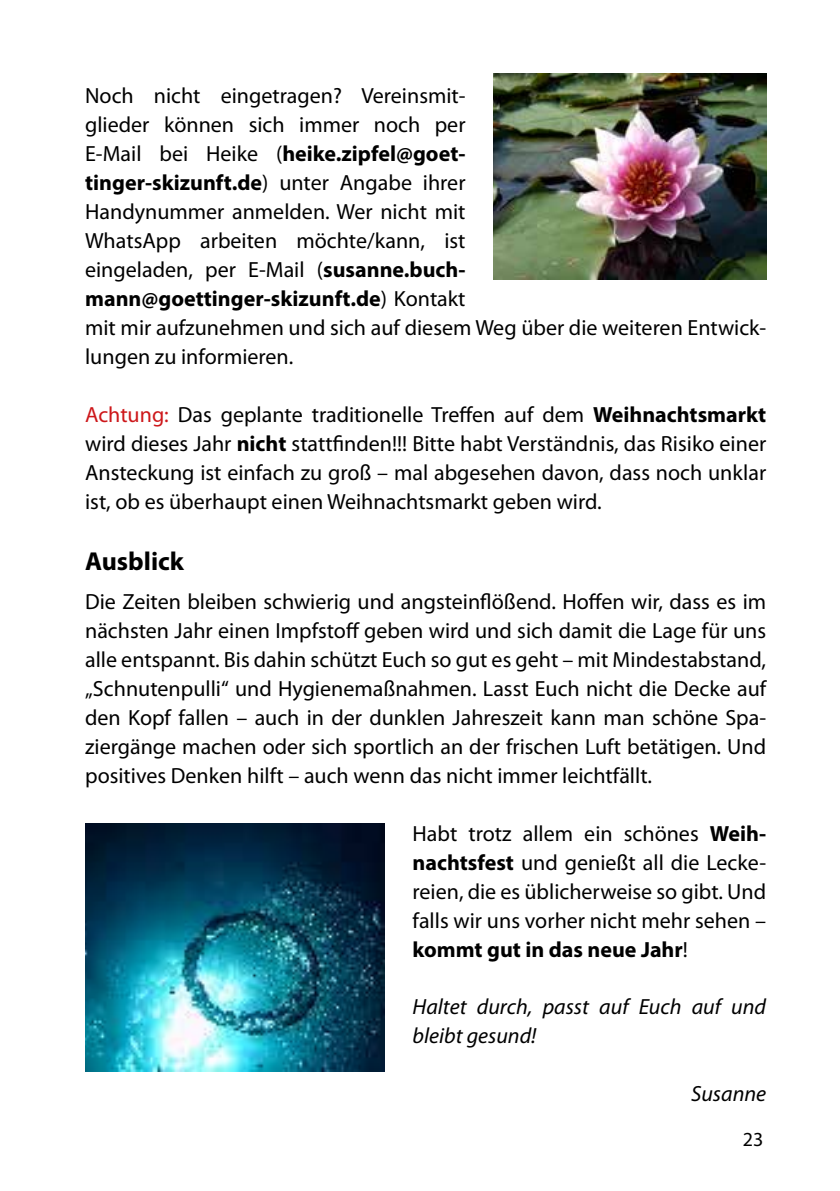
<style>
.page{position:relative;width:840px;height:1191px;background:#fff}
.page>*{position:absolute;margin:0;border:0;box-sizing:border-box;transform-origin:0 0}
.t1{font:700 26px "Myriad Pro";color:#000}
.t2{font:22px/29px "Myriad Pro";color:#000;text-align:justify}
.t3{font:italic 22px/29px "Myriad Pro";color:#000}
.t4{font:20px "Myriad Pro";color:#000}
.s1{font-weight:700}
.s2{color:#cd171a}
</style>
<div class="page">
<img style="left:85px;top:823px;width:299px;height:248px">
<img style="left:493px;top:74px;width:272px;height:206px">
<p class="t2" style="left:85px;top:81px;width:682px;text-align:left">Noch nicht eingetragen? Vereinsmit-<br>glieder können sich immer noch per<br>E-Mail bei Heike (<span class="s1">heike.zipfel@goet-<br>tinger-skizunft.de</span>) unter Angabe ihrer<br>Handynummer anmelden. Wer nicht mit<br>WhatsApp arbeiten möchte/kann, ist<br>eingeladen, per E-Mail (<span class="s1">susanne.buch&shy;mann@goettinger-skizunft.de</span>) Kontakt<br>mit mir aufzunehmen und sich auf diesem Weg über die weiteren Entwick&shy;lungen zu informieren.</p>
<p class="t2" style="left:85px;top:400px;width:682px"><span class="s2">Achtung:</span> Das geplante traditionelle Treffen auf dem <span class="s1">Weihnachtsmarkt </span>wird dieses Jahr <span class="s1">nicht</span> stattfinden!!! Bitte habt Verständnis, das Risiko einer Ansteckung ist einfach zu groß – mal abgesehen davon, dass noch unklar ist, ob es überhaupt einen Weihnachtsmarkt geben wird.</p>
<p class="t1" style="left:85px;top:544px;width:100px">Ausblick</p>
<p class="t2" style="left:85px;top:587px;width:682px">Die Zeiten bleiben schwierig und angsteinflößend. Hoffen wir, dass es im nächsten Jahr einen Impfstoff geben wird und sich damit die Lage für uns alle entspannt. Bis dahin schützt Euch so gut es geht – mit Mindestabstand, „Schnutenpulli“ und Hygienemaßnahmen. Lasst Euch nicht die Decke auf den Kopf fallen – auch in der dunklen Jahreszeit kann man schöne Spa&shy;ziergänge machen oder sich sportlich an der frischen Luft betätigen. Und positives Denken hilft – auch wenn das nicht immer leichtfällt.</p>
<p class="t2" style="left:412px;top:819px;width:355px">Habt trotz allem ein schönes <span class="s1">Weih&shy;nachtsfest</span> und genießt all die Lecke&shy;reien, die es üblicherweise so gibt. Und falls wir uns vorher nicht mehr sehen – <span class="s1">kommt gut in das neue Jahr</span>!</p>
<p class="t3" style="left:412px;top:992px;width:355px">Haltet durch, passt auf Euch auf und bleibt gesund!</p>
<p class="t3" style="left:690px;top:1079px;width:76px">Susanne</p>
<p class="t4" style="left:742px;top:1127px;width:22px">23</p>
</div>
